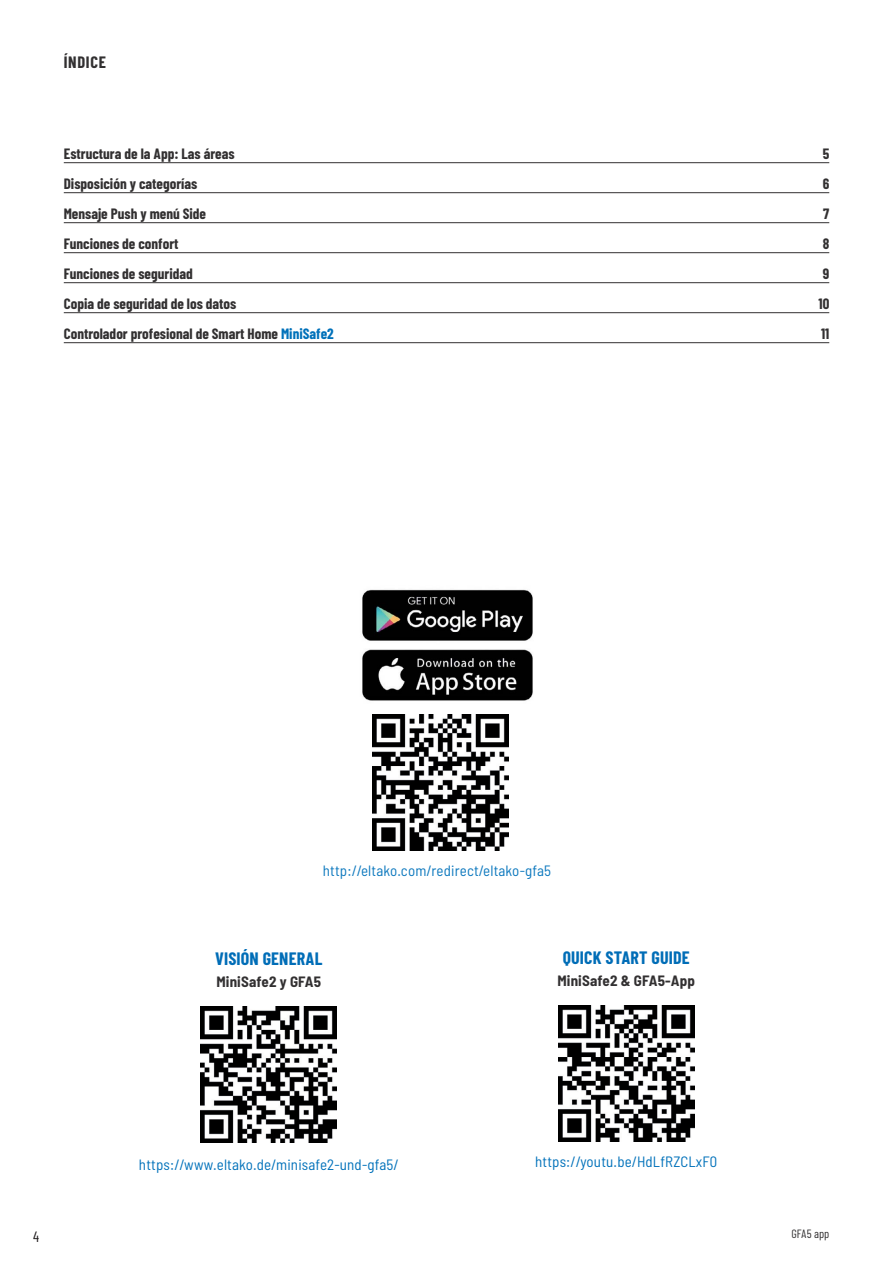
<style>
.page{position:relative;width:893px;height:1263px;background:#fff}
.page>*{position:absolute;margin:0;border:0;box-sizing:border-box;transform-origin:0 0}
.t1{font:700 18px "Barlow Condensed";letter-spacing:.01em;color:#006db7}
.t2{font:700 16.5px "Barlow Condensed";letter-spacing:.04em;color:#323031}
.t3{font:700 15px "Barlow Condensed";color:#323031}
.t4{font:semi-condensed 15px "Barlow";letter-spacing:.01em;color:#0071ba}
.t5{font:semi-condensed 15px "Barlow";letter-spacing:.01em;color:#0c78be}
.t6{font:700 semi-condensed 15px "Barlow";letter-spacing:.01em;color:#323031}
.t7{font:15px "Barlow Condensed";color:#231f20}
.t8{font:12px "Barlow Condensed";color:#323031}
.s1{color:#0071ba}
</style>
<div class="page">
<hr style="left:64px;top:162px;width:765px;height:1px;background:#323031">
<hr style="left:64px;top:192px;width:765px;height:1px;background:#323031">
<hr style="left:64px;top:222px;width:765px;height:1px;background:#323031">
<hr style="left:64px;top:252px;width:765px;height:1px;background:#323031">
<hr style="left:64px;top:282px;width:765px;height:1px;background:#323031">
<hr style="left:64px;top:312px;width:765px;height:1px;background:#323031">
<hr style="left:64px;top:342px;width:765px;height:1px;background:#323031">
<img style="left:362px;top:589px;width:171px;height:112px">
<img style="left:201px;top:1007px;width:136px;height:136px">
<img style="left:558px;top:1006px;width:136px;height:136px">
<img style="left:372px;top:714px;width:136px;height:136px">
<p class="t2" style="left:64px;top:56px;width:44px">ÍNDICE</p>
<p class="t3" style="left:64px;top:149px;width:172px">Estructura de la App: Las áreas</p>
<p class="t3" style="left:823px;top:149px;width:8px">5</p>
<p class="t3" style="left:64px;top:179px;width:135px">Disposición y categorías</p>
<p class="t3" style="left:823px;top:179px;width:8px">6</p>
<p class="t3" style="left:64px;top:209px;width:144px">Mensaje Push y menú Side</p>
<p class="t3" style="left:823px;top:209px;width:8px">7</p>
<p class="t3" style="left:64px;top:239px;width:116px">Funciones de confort</p>
<p class="t3" style="left:823px;top:239px;width:8px">8</p>
<p class="t3" style="left:64px;top:269px;width:130px">Funciones de seguridad</p>
<p class="t3" style="left:823px;top:269px;width:8px">9</p>
<p class="t3" style="left:64px;top:299px;width:174px">Copia de seguridad de los datos</p>
<p class="t3" style="left:818px;top:299px;width:12px">10</p>
<p class="t3" style="left:64px;top:329px;width:271px">Controlador profesional de Smart Home <span class="s1">MiniSafe2</span></p>
<p class="t3" style="left:821px;top:329px;width:10px">11</p>
<p class="t5" style="left:323px;top:865px;width:230px">http://eltako.com/redirect/eltako-gfa5</p>
<p class="t1" style="left:215px;top:952px;width:109px">VISIÓN GENERAL</p>
<p class="t6" style="left:216px;top:977px;width:106px">MiniSafe2 y GFA5</p>
<p class="t4" style="left:139px;top:1159px;width:261px">https://www.eltako.de/minisafe2-und-gfa5/</p>
<p class="t1" style="left:563px;top:951px;width:129px">QUICK START GUIDE</p>
<p class="t6" style="left:557px;top:976px;width:139px">MiniSafe2 &amp; GFA5-App</p>
<p class="t4" style="left:535px;top:1156px;width:184px">https://youtu.be/HdLfRZCLxF0</p>
<p class="t7" style="left:33px;top:1228px;width:8px">4</p>
<p class="t8" style="left:791px;top:1227px;width:39px">GFA5 app</p>
</div>
